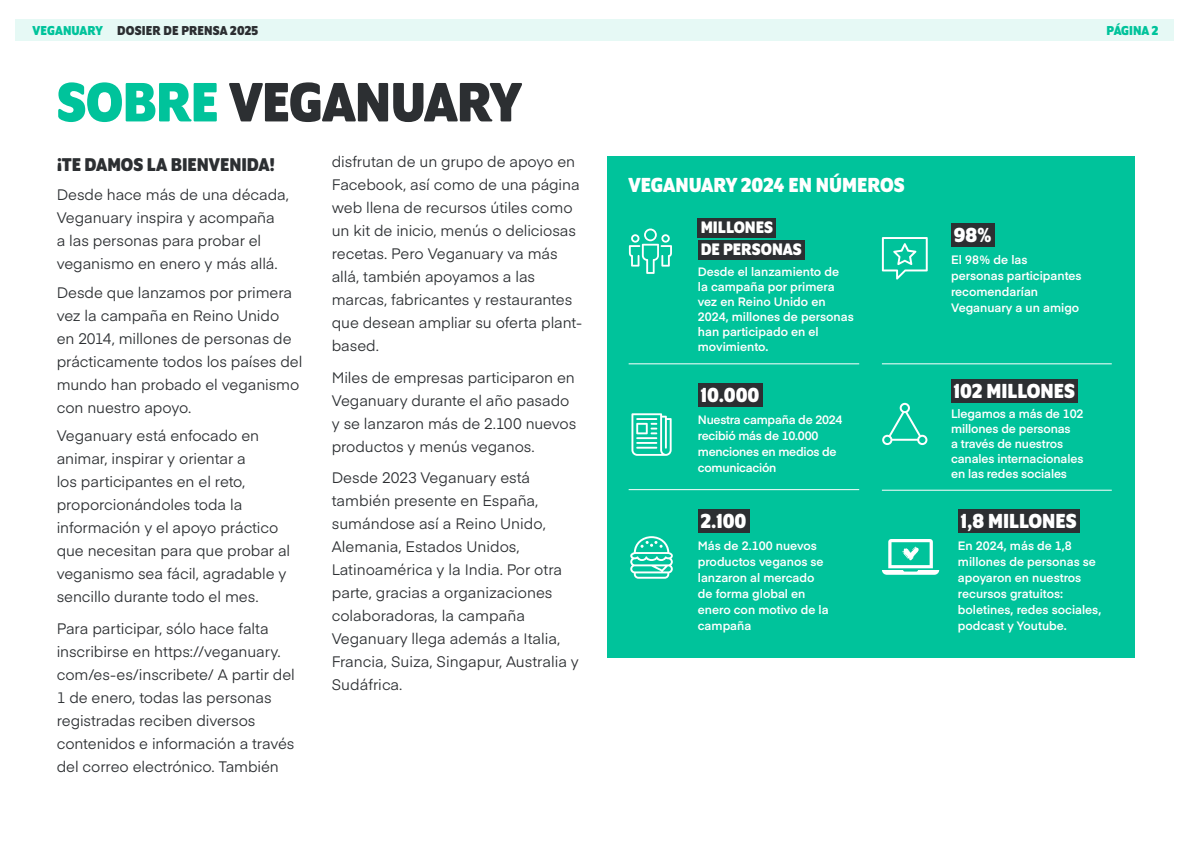
<style>
.page{position:relative;width:1191px;height:842px;background:#fff}
.page>*{position:absolute;margin:0;border:0;box-sizing:border-box;transform-origin:0 0}
.t1{font:700 60px "Program OT";letter-spacing:-.015em;color:#2c2f32}
.t2{font:700 22px "Program OT";color:#fff}
.t3{font:700 20px "Program OT";letter-spacing:-.005em;color:#2c2f32}
.t4{font:700 18px/22px "Program OT";color:#fff}
.t5{font:15px/23px "Eina 01";letter-spacing:-.005em;color:#2c2f32}
.t6{font:700 14px "Program OT";letter-spacing:.01em;color:#2c2f32}
.t7{font:700 14px "Program OT";letter-spacing:-.005em;color:#00c39b}
.t8{font:600 12px/16px "Eina 01";color:#fff}
.t9{font:600 12px/16px "Eina 01";letter-spacing:-.02em;color:#fff}
.s1{color:#00c39b}
</style>
<div class="page">
<div style="left:16px;top:19px;width:1158px;height:22px;background:#e6f9f5"></div>
<div style="left:607px;top:156px;width:527px;height:501px;background:#00c39b"></div>
<div style="left:698px;top:509px;width:51px;height:24px;background:#2c2f32"></div>
<svg style="left:630px;top:536px;width:43px;height:43px"></svg>
<div style="left:698px;top:218px;width:78px;height:19px;background:#2c2f32"></div>
<div style="left:698px;top:240px;width:106px;height:19px;background:#2c2f32"></div>
<svg style="left:629px;top:229px;width:43px;height:45px"></svg>
<hr style="left:628px;top:363px;width:231px;height:1px;background:#fff">
<div style="left:698px;top:384px;width:64px;height:23px;background:#2c2f32"></div>
<svg style="left:631px;top:413px;width:40px;height:43px"></svg>
<hr style="left:628px;top:489px;width:231px;height:1px;background:#fff">
<div style="left:951px;top:223px;width:43px;height:24px;background:#2c2f32"></div>
<svg style="left:882px;top:237px;width:45px;height:43px"></svg>
<hr style="left:882px;top:363px;width:229px;height:1px;background:#fff">
<div style="left:951px;top:379px;width:126px;height:24px;background:#2c2f32"></div>
<hr style="left:882px;top:490px;width:229px;height:1px;background:#fff">
<svg style="left:884px;top:410px;width:41px;height:32px"></svg>
<div style="left:899px;top:403px;width:11px;height:10px;border:2px solid #fff;border-radius:50%"></div>
<div style="left:918px;top:436px;width:8px;height:8px;background:#00c39b;border-radius:50%"></div>
<div style="left:917px;top:435px;width:10px;height:10px;border:2px solid #fff;border-radius:50%"></div>
<div style="left:883px;top:436px;width:8px;height:8px;background:#00c39b;border-radius:50%"></div>
<div style="left:882px;top:435px;width:10px;height:10px;border:2px solid #fff;border-radius:50%"></div>
<div style="left:958px;top:509px;width:121px;height:24px;background:#2c2f32"></div>
<svg style="left:882px;top:539px;width:57px;height:36px"></svg>
<p class="t6" style="left:33px;top:22px;width:227px"><span class="s1">VEGANUARY</span> DOSIER DE PRENSA 2025</p>
<p class="t7" style="left:1106px;top:22px;width:53px">PÁGINA 2</p>
<h1 class="t1" style="left:57px;top:68px;width:466px"><span class="s1">SOBRE</span> VEGANUARY</h1>
<h3 class="t3" style="left:57px;top:153px;width:220px">¡TE DAMOS LA BIENVENIDA!</h3>
<p class="t5" style="left:57px;top:182px;width:234px">Desde hace más de una década,<br>Veganuary inspira y acompaña<br>a las personas para probar el veganismo en enero y más allá.</p>
<p class="t5" style="left:57px;top:280px;width:247px">Desde que lanzamos por primera vez la campaña en Reino Unido<br>en 2014, millones de personas de prácticamente todos los países del mundo han probado el veganismo con nuestro apoyo.</p>
<p class="t5" style="left:57px;top:423px;width:235px">Veganuary está enfocado en animar, inspirar y orientar a<br>los participantes en el reto, proporcionándoles toda la información y el apoyo práctico que necesitan para que probar al veganismo sea fácil, agradable y sencillo durante todo el mes.</p>
<p class="t5" style="left:57px;top:616px;width:240px">Para participar, sólo hace falta inscribirse en https://veganuary. com/es-es/inscribete/ A partir del 1 de enero, todas las personas registradas reciben diversos contenidos e información a través del correo electrónico. También</p>
<p class="t5" style="left:332px;top:149px;width:252px">disfrutan de un grupo de apoyo en<br>Facebook, así como de una página web llena de recursos útiles como un kit de inicio, menús o deliciosas recetas. Pero Veganuary va más allá, también apoyamos a las marcas, fabricantes y restaurantes que desean ampliar su oferta plant&shy;based.</p>
<p class="t5" style="left:332px;top:365px;width:246px">Miles de empresas participaron en<br>Veganuary durante el año pasado y se lanzaron más de 2.100 nuevos productos y menús veganos.</p>
<p class="t5" style="left:332px;top:465px;width:249px">Desde 2023 Veganuary está también presente en España, sumándose así a Reino Unido,<br>Alemania, Estados Unidos,<br>Latinoamérica y la India. Por otra parte, gracias a organizaciones colaboradoras, la campaña<br>Veganuary llega además a Italia,<br>Francia, Suiza, Singapur, Australia y<br>Sudáfrica.</p>
<h2 class="t2" style="left:628px;top:172px;width:278px">VEGANUARY 2024 EN NÚMEROS</h2>
<p class="t4" style="left:700px;top:216px;width:103px">MILLONES<br>DE PERSONAS</p>
<p class="t8" style="left:698px;top:263px;width:157px;line-height:15px">Desde el lanzamiento de<br>la campaña por primera vez en Reino Unido en<br>2024, millones de personas han participado en el movimiento.</p>
<h2 class="t2" style="left:700px;top:382px;width:60px">10.000</h2>
<p class="t9" style="left:698px;top:411px;width:146px">Nuestra campaña de 2024 recibió más de 10.000 menciones en medios de comunicación</p>
<h2 class="t2" style="left:700px;top:508px;width:47px">2.100</h2>
<p class="t8" style="left:698px;top:536px;width:132px">Más de 2.100 nuevos productos veganos se lanzaron al mercado de forma global en enero con motivo de la campaña</p>
<h2 class="t2" style="left:954px;top:222px;width:39px">98%</h2>
<p class="t8" style="left:951px;top:251px;width:132px">El 98% de las personas participantes recomendarían<br>Veganuary a un amigo</p>
<h2 class="t2" style="left:954px;top:378px;width:122px">102 MILLONES</h2>
<p class="t8" style="left:951px;top:406px;width:134px;line-height:15px">Llegamos a más de 102 millones de personas<br>a través de nuestros canales internacionales en las redes sociales</p>
<h2 class="t2" style="left:960px;top:508px;width:117px">1,8 MILLONES</h2>
<p class="t8" style="left:958px;top:536px;width:145px">En 2024, más de 1,8 millones de personas se apoyaron en nuestros recursos gratuitos: boletines, redes sociales, podcast y Youtube.</p>
</div>
